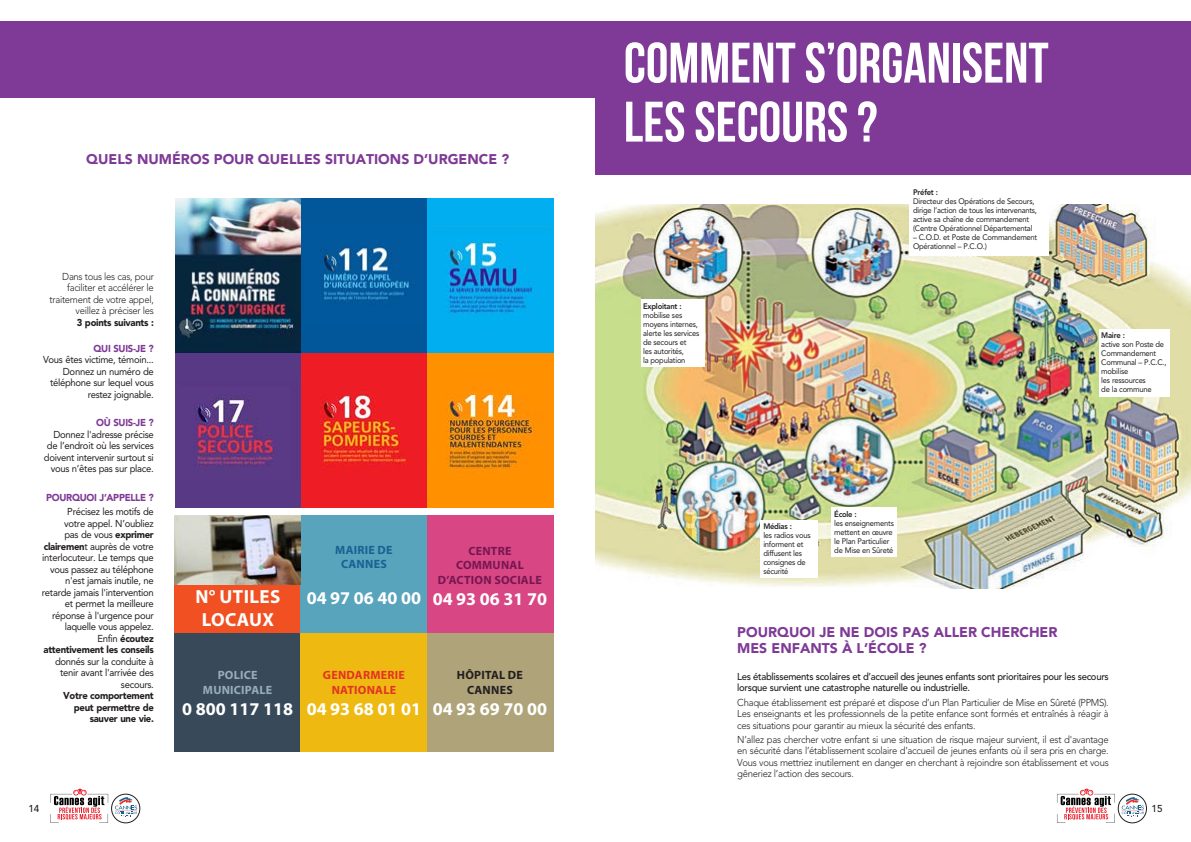
<style>
.page{position:relative;width:1191px;height:842px;background:#fff}
.page>*{position:absolute;margin:0;border:0;box-sizing:border-box;transform-origin:0 0}
.titre{font:57px/59px "Bebas Neue";color:#fff}
.t1{font:700 19px/22.8px "Myriad Pro";letter-spacing:.02em;color:#fff;text-align:center}
.t2{font:700 18px "Myriad Pro";color:#fff}
.nature_du_risque{font:900 14px/16px "Avenir LT Std";color:#7e3a96}
.t3{font:700 12px/14.4px "Myriad Pro";letter-spacing:.02em;color:#761752;text-align:center}
.t4{font:700 12px/14.4px "Myriad Pro";letter-spacing:.02em;color:#e43224;text-align:center}
.t5{font:700 12px "Myriad Pro";letter-spacing:.02em;color:#97aeb9}
.t6{font:700 12px "Myriad Pro";letter-spacing:.02em;color:#231f20}
.t7{font:700 12px "Myriad Pro";letter-spacing:.02em;color:#1a6193}
.paragraphe{font:10px/11.5px "Avenir LT Std";letter-spacing:-.03em;color:#231f20;text-align:right;scale:.95 1}
.txt_ok{font:300 10px/11.5px "Avenir LT Std";letter-spacing:-.03em;color:#231f20;text-align:justify;scale:.95 1}
.txt_ok-2{font:500 10px/11.5px "Avenir LT Std";letter-spacing:-.03em;color:#231f20;scale:.95 1}
.paragraphe-2{font:300 10px/11.5px "Avenir LT Std";letter-spacing:-.03em;color:#231f20;text-align:right;scale:.95 1}
.paragraphe-3{font:900 10px "Avenir LT Std";letter-spacing:-.03em;color:#7e3a96;scale:.95 1}
.txt_ok-3{font:500 10px "Avenir LT Std";letter-spacing:-.03em;color:#231f20}
.txt_ok-4{font:8px/9px "Avenir LT Std";letter-spacing:-.03em;color:#231f20;scale:.95 1}
.s1{font-weight:900}
.s2{font-weight:800}
</style>
<div class="page">
<svg style="left:50px;top:788px;width:58px;height:35px"></svg>
<svg style="left:112px;top:794px;width:28px;height:29px"></svg>
<svg style="left:115px;top:797px;width:22px;height:20px"></svg>
<div style="left:111px;top:794px;width:29px;height:29px;border:1px solid #231f20;border-radius:50%"></div>
<svg style="left:1057px;top:788px;width:57px;height:35px"></svg>
<svg style="left:1118px;top:794px;width:28px;height:29px"></svg>
<svg style="left:1121px;top:797px;width:23px;height:20px"></svg>
<div style="left:1118px;top:794px;width:28px;height:29px;border:1px solid #231f20;border-radius:50%"></div>
<div style="left:0;top:21px;width:595px;height:77px;background:#7e3a96"></div>
<div style="left:595px;top:21px;width:596px;height:153px;background:#7e3a96"></div>
<img style="left:595px;top:204px;width:596px;height:384px">
<img style="left:175px;top:198px;width:126px;height:155px">
<div style="left:301px;top:198px;width:126px;height:155px;background:#02579a"></div>
<div style="left:427px;top:198px;width:126px;height:155px;background:#01aef0"></div>
<img style="left:321px;top:240px;width:88px;height:65px">
<div style="left:175px;top:353px;width:126px;height:155px;background:#583985"></div>
<div style="left:301px;top:353px;width:126px;height:155px;background:#ee1c25"></div>
<div style="left:427px;top:353px;width:126px;height:155px;background:#ff9000"></div>
<img style="left:194px;top:395px;width:80px;height:72px">
<img style="left:320px;top:394px;width:88px;height:72px">
<img style="left:446px;top:394px;width:89px;height:79px">
<img style="left:446px;top:240px;width:87px;height:74px">
<div style="left:175px;top:515px;width:126px;height:119px;background:#f05022"></div>
<div style="left:301px;top:515px;width:126px;height:119px;background:#58a4bc"></div>
<div style="left:427px;top:515px;width:126px;height:119px;background:#d94684"></div>
<div style="left:174px;top:634px;width:127px;height:118px;background:#384959"></div>
<div style="left:301px;top:634px;width:126px;height:118px;background:#eeba12"></div>
<div style="left:427px;top:634px;width:126px;height:118px;background:#afa379"></div>
<img style="left:175px;top:515px;width:125px;height:69px">
<div style="left:909px;top:199px;width:140px;height:56px;background:#fff"></div>
<div style="left:641px;top:299px;width:63px;height:68px;background:#fff"></div>
<div style="left:760px;top:520px;width:58px;height:58px;background:#fff"></div>
<div style="left:831px;top:507px;width:66px;height:49px;background:#fff"></div>
<div style="left:1099px;top:329px;width:70px;height:68px;background:#fff"></div>
<p class="nature_du_risque" style="left:86px;top:151px;width:424px">QUELS NUMÉROS POUR QUELLES SITUATIONS D’URGENCE ?</p>
<p class="paragraphe-2" style="left:50px;top:271px;width:111px">Dans tous les cas, pour faciliter et accélérer le traitement de votre appel, veillez à préciser les<br><span class="s1">3 points suivants :</span></p>
<p class="paragraphe-3" style="left:93px;top:342px;width:65px">QUI SUIS-JE ?</p>
<p class="paragraphe" style="left:43px;top:354px;width:118px">Vous êtes victime, témoin...<br>Donnez un numéro de téléphone sur lequel vous restez joignable.</p>
<p class="paragraphe-3" style="left:96px;top:417px;width:62px">OÙ SUIS-JE ?</p>
<p class="paragraphe" style="left:44px;top:429px;width:117px">Donnez l'adresse précise de l’endroit où les services doivent intervenir surtout si vous n’êtes pas sur place.</p>
<p class="paragraphe-3" style="left:46px;top:491px;width:115px">POURQUOI J’APPELLE ?</p>
<p class="paragraphe" style="left:42px;top:506px;width:119px">Précisez les motifs de<br>votre appel. N’oubliez<br>pas de vous <span class="s1">exprimer clairemen</span>t auprès de votre interlocuteur. Le temps que vous passez au téléphone n'est jamais inutile, ne retarde jamais l'intervention et permet la meilleure réponse à l'urgence pour laquelle vous appelez.<br>Enfin <span class="s1">écoutez attentivement les conseils </span>donnés sur la conduite à tenir avant l'arrivée des secours.<br><span class="s1">Votre comportement peut permettre de<br>sauver une vie.</span></p>
<p class="t1" style="left:195px;top:585px;width:86px">N° UTILES<br>LOCAUX</p>
<p class="t7" style="left:335px;top:542px;width:59px">MAIRIE DE</p>
<p class="t7" style="left:341px;top:556px;width:47px">CANNES</p>
<p class="t2" style="left:307px;top:586px;width:116px">04 97 06 40 00</p>
<p class="t3" style="left:468px;top:543px;width:45px">CENTRE</p>
<p class="t3" style="left:438px;top:557px;width:105px">COMMUNAL<br>D’ACTION SOCIALE</p>
<p class="t2" style="left:433px;top:587px;width:116px">04 93 06 31 70</p>
<p class="t5" style="left:218px;top:667px;width:41px">POLICE</p>
<p class="t5" style="left:203px;top:682px;width:71px">MUNICIPALE</p>
<p class="t2" style="left:182px;top:698px;width:112px">0 800 117 118</p>
<p class="t4" style="left:323px;top:668px;width:83px">GENDARMERIE<br>NATIONALE</p>
<p class="t2" style="left:307px;top:698px;width:116px">04 93 68 01 01</p>
<p class="t6" style="left:457px;top:667px;width:68px">HÔPITAL DE</p>
<p class="t6" style="left:467px;top:682px;width:47px">CANNES</p>
<p class="t2" style="left:433px;top:698px;width:116px">04 93 69 70 00</p>
<p class="titre" style="left:624px;top:33px;width:426px">COMMENT S’ORGANISENT<br>LES SECOURS ?</p>
<p class="txt_ok-4" style="left:643px;top:302px;width:61px"><span class="s2">Exploitant : </span>mobilise ses moyens internes, alerte les services de secours et<br>les autorités,<br>la population</p>
<p class="txt_ok-4" style="left:913px;top:188px;width:132px"><span class="s2">Préfet :<br></span>Directeur des Opérations de Secours, dirige l’action de tous les intervenants, active sa chaîne de commandement (Centre Opérationnel Départemental</p>
<p class="txt_ok-4" style="left:913px;top:233px;width:132px">– C.O.D. et Poste de Commandement<br>Opérationnel – P.C.O.)</p>
<p class="txt_ok-4" style="left:1101px;top:330px;width:70px"><span class="s2">Maire :<br></span>active son Poste de<br>Commandement<br>Communal – P.C.C., mobilise<br>les ressources<br>de la commune</p>
<p class="txt_ok-4" style="left:763px;top:522px;width:51px"><span class="s2">Médias :<br></span>les radios vous informent et diffusent les consignes de sécurité</p>
<p class="txt_ok-4" style="left:834px;top:510px;width:64px"><span class="s2">École :<br></span>les enseignements mettent en œuvre le Plan Particulier de Mise en Sûreté</p>
<p class="nature_du_risque" style="left:737px;top:624px;width:322px">POURQUOI JE NE DOIS PAS ALLER CHERCHER<br>MES ENFANTS À L’ÉCOLE ?</p>
<p class="txt_ok-2" style="left:737px;top:671px;width:392px">Les établissements scolaires et d’accueil des jeunes enfants sont prioritaires pour les secours lorsque survient une catastrophe naturelle ou industrielle.</p>
<p class="txt_ok" style="left:737px;top:696px;width:392px">Chaque établissement est préparé et dispose d’un Plan Particulier de Mise en Sûreté (PPMS).<br>Les enseignants et les professionnels de la petite enfance sont formés et entraînés à réagir à ces situations pour garantir au mieux la sécurité des enfants.</p>
<p class="txt_ok" style="left:737px;top:734px;width:392px">N’allez pas chercher votre enfant si une situation de risque majeur survient, il est d'avantage en sécurité dans l’établissement scolaire d’accueil de jeunes enfants où il sera pris en charge.<br>Vous vous mettriez inutilement en danger en cherchant à rejoindre son établissement et vous gêneriez l’action des secours.</p>
<p class="txt_ok-3" style="left:28px;top:803px;width:13px">14</p>
<p class="txt_ok-3" style="left:1151px;top:803px;width:13px">15</p>
</div>
